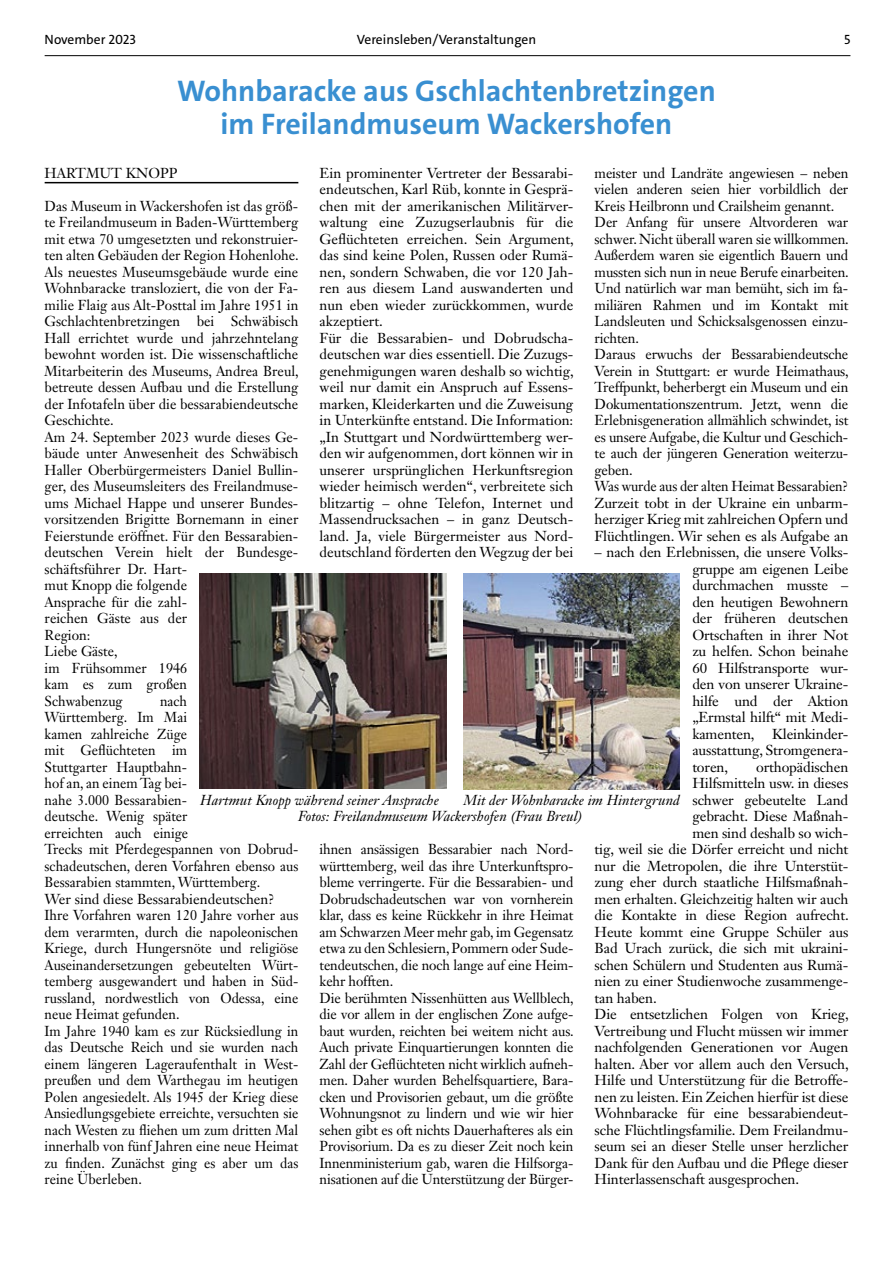
<style>
.page{position:relative;width:893px;height:1263px;background:#fff}
.page>*{position:absolute;margin:0;border:0;box-sizing:border-box;transform-origin:0 0}
.t1{font:700 30px/33px "The Sans";color:#398fd1;text-align:center}
.t2{font:14.25px/16.5px "Janson Text LT Std";color:#000}
.t3{font:14.25px/16.5px "Janson Text LT Std";color:#000;scale:.95 1}
.t4{font:14.25px/16.5px "Janson Text LT Std";color:#000;scale:.96 1}
.t5{font:italic 14.25px/16.5px "Janson Text LT Std";letter-spacing:.005em;color:#000}
.t6{font:13.5px "The Sans";color:#000}
</style>
<div class="page">
<hr style="left:45px;top:55px;width:805px;height:1px;background:#000">
<hr style="left:45px;top:182px;width:253px;height:1px;background:#000">
<img style="left:200px;top:574px;width:247px;height:214px">
<img style="left:463px;top:574px;width:217px;height:215px">
<p class="t6" style="left:45px;top:31px;width:93px">November 2023</p>
<p class="t6" style="left:357px;top:31px;width:181px">Vereinsleben/Veranstaltungen</p>
<p class="t6" style="left:844px;top:31px;width:8px">5</p>
<h1 class="t1" style="left:177px;top:74px;width:540px">Wohnbaracke aus Gschlachtenbretzingen im Freilandmuseum Wackershofen</h1>
<p class="t2" style="left:45px;top:164px;width:135px">HARTMUT KNOPP</p>
<p class="t2" style="left:45px;top:197px;width:256px">Das Museum in Wackershofen ist das größ&shy;te Freilandmuseum in Baden-Württemberg mit etwa 70 umgesetzten und rekonstruier&shy;ten alten Gebäuden der Region Hohenlohe.<br>Als neuestes Museumsgebäude wurde eine Wohnbaracke transloziert, die von der Fa&shy;milie Flaig aus Alt-Posttal im Jahre 1951 in Gschlachtenbretzingen bei Schwäbisch Hall errichtet wurde und jahrzehntelang bewohnt worden ist. Die wissenschaftliche Mitarbeiterin des Museums, Andrea Breul, betreute dessen Aufbau und die Erstellung der Infotafeln über die bessarabiendeutsche Geschichte.<br>Am 24. September 2023 wurde dieses Ge&shy;bäude unter Anwesenheit des Schwäbisch Haller Oberbürgermeisters Daniel Bullin&shy;ger, des Museumsleiters des Freilandmuse&shy;ums Michael Happe und unserer Bundes&shy;vorsitzenden Brigitte Bornemann in einer Feierstunde eröffnet. Für den Bessarabien&shy;deutschen Verein hielt der Bundesge&shy;schäftsführer Dr. Hart-<br>mut Knopp die folgende<br>Ansprache für die zahl-<br>reichen Gäste aus der<br>Region:<br>Liebe Gäste,<br>im Frühsommer 1946<br>kam es zum großen<br>Schwabenzug</p>
<p class="t2" style="left:320px;top:164px;width:256px">Ein prominenter Vertreter der Bessarabi&shy;endeutschen, Karl Rüb, konnte in Gesprä&shy;chen mit der amerikanischen Militärver&shy;waltung eine Zuzugserlaubnis für die Geflüchteten erreichen. Sein Argument, das sind keine Polen, Russen oder Rumä&shy;nen, sondern Schwaben, die vor 120 Jah&shy;ren aus diesem Land auswanderten und nun eben wieder zurückkommen, wurde akzeptiert.<br>Für die Bessarabien- und Dobrudscha&shy;deutschen war dies essentiell. Die Zuzugs&shy;genehmigungen waren deshalb so wichtig, weil nur damit ein Anspruch auf Essens&shy;marken, Kleiderkarten und die Zuweisung in Unterkünfte entstand. Die Information: „In Stuttgart und Nordwürttemberg wer&shy;den wir aufgenommen, dort können wir in unserer ursprünglichen Herkunftsregion wieder heimisch werden“, verbreitete sich blitzartig – ohne Telefon, Internet und Massendrucksachen – in ganz Deutsch&shy;land. Ja, viele Bürgermeister aus Nord&shy;deutschland förderten den Wegzug der bei</p>
<p class="t2" style="left:595px;top:164px;width:256px">meister und Landräte angewiesen – neben vielen anderen seien hier vorbildlich der Kreis Heilbronn und Crailsheim genannt.<br>Der Anfang für unsere Altvorderen war schwer. Nicht überall waren sie willkommen.<br>Außerdem waren sie eigentlich Bauern und mussten sich nun in neue Berufe einarbeiten.<br>Und natürlich war man bemüht, sich im fa&shy;miliären Rahmen und im Kontakt mit Landsleuten und Schicksalsgenossen einzu&shy;richten.<br>Daraus erwuchs der Bessarabiendeutsche Verein in Stuttgart: er wurde Heimathaus, Treffpunkt, beherbergt ein Museum und ein Dokumentationszentrum. Jetzt, wenn die Erlebnisgeneration allmählich schwindet, ist es unsere Aufgabe, die Kultur und Geschich&shy;te auch der jüngeren Generation weiterzu&shy;geben.<br>Was wurde aus der alten Heimat Bessarabien?<br>Zurzeit tobt in der Ukraine ein unbarm&shy;herziger Krieg mit zahlreichen Opfern und Flüchtlingen. Wir sehen es als Aufgabe an</p>
<p class="t2" style="left:692px;top:544px;width:158px;text-align:justify;text-indent:-98px">– nach den Erlebnissen, die unsere Volks&shy;gruppe am eigenen Leibe durchmachen musste – den heutigen Bewohnern der früheren deutschen Ortschaften in ihrer Not zu helfen. Schon beinahe 60 Hilfstransporte wur&shy;den von unserer Ukraine&shy;hilfe und der Aktion „Ermstal hilft“ mit Medi&shy;kamenten, Kleinkinder&shy;ausstattung, Stromgenera&shy;toren,</p>
<p class="t3" style="left:45px;top:692px;width:269px;text-indent:115px">nach<br>Württemberg. Im Mai<br>kamen zahlreiche Züge<br>mit Geflüchteten im<br>Stuttgarter Hauptbahn-<br>hof an, an einem Tag bei-<br>nahe 3.000 Bessarabien-<br>deutsche. Wenig später<br>erreichten auch einige<br>Trecks mit Pferdegespannen von Dobrud&shy;schadeutschen, deren Vorfahren ebenso aus Bessarabien stammten, Württemberg.<br>Wer sind diese Bessarabiendeutschen?<br>Ihre Vorfahren waren 120 Jahre vorher aus dem verarmten, durch die napoleonischen Kriege, durch Hungersnöte und religiöse Auseinandersetzungen gebeutelten Würt&shy;temberg ausgewandert und haben in Süd&shy;russland, nordwestlich von Odessa, eine neue Heimat gefunden.<br>Im Jahre 1940 kam es zur Rücksiedlung in das Deutsche Reich und sie wurden nach einem längeren Lageraufenthalt in West&shy;preußen und dem Warthegau im heutigen Polen angesiedelt. Als 1945 der Krieg diese Ansiedlungsgebiete erreichte, versuchten sie nach Westen zu fliehen um zum dritten Mal innerhalb von fünf Jahren eine neue Heimat zu finden. Zunächst ging es aber um das reine Überleben.</p>
<p class="t2" style="left:756px;top:758px;width:94px">orthopädischen</p>
<p class="t2" style="left:692px;top:775px;width:157px">Hilfsmitteln usw. in dieses</p>
<p class="t2" style="left:692px;top:791px;width:157px">schwer gebeutelte Land</p>
<p class="t2" style="left:692px;top:808px;width:157px">gebracht. Diese Maßnah-</p>
<p class="t2" style="left:692px;top:824px;width:157px">men sind deshalb so wich-</p>
<p class="t2" style="left:595px;top:841px;width:255px">tig, weil sie die Dörfer erreicht und nicht</p>
<p class="t2" style="left:595px;top:857px;width:255px">nur die Metropolen, die ihre Unterstüt-</p>
<p class="t2" style="left:595px;top:874px;width:255px">zung eher durch staatliche Hilfsmaßnah-</p>
<p class="t2" style="left:595px;top:890px;width:255px">men erhalten. Gleichzeitig halten wir auch</p>
<p class="t2" style="left:595px;top:907px;width:256px">die Kontakte in diese Region aufrecht.</p>
<p class="t2" style="left:595px;top:923px;width:255px">Heute kommt eine Gruppe Schüler aus</p>
<p class="t2" style="left:595px;top:940px;width:255px">Bad Urach zurück, die sich mit ukraini-</p>
<p class="t2" style="left:595px;top:956px;width:255px">schen Schülern und Studenten aus Rumä-</p>
<p class="t2" style="left:595px;top:973px;width:255px">nien zu einer Studienwoche zusammenge-</p>
<p class="t2" style="left:595px;top:989px;width:64px">tan haben.</p>
<p class="t2" style="left:595px;top:1006px;width:256px">Die entsetzlichen Folgen von Krieg,</p>
<p class="t2" style="left:595px;top:1022px;width:255px">Vertreibung und Flucht müssen wir immer</p>
<p class="t2" style="left:595px;top:1039px;width:255px">nachfolgenden Generationen vor Augen</p>
<p class="t2" style="left:595px;top:1055px;width:256px">halten. Aber vor allem auch den Versuch,</p>
<p class="t2" style="left:595px;top:1072px;width:255px">Hilfe und Unterstützung für die Betroffe-</p>
<p class="t2" style="left:595px;top:1088px;width:255px">nen zu leisten. Ein Zeichen hierfür ist diese</p>
<p class="t2" style="left:595px;top:1105px;width:255px">Wohnbaracke für eine bessarabiendeut-</p>
<p class="t2" style="left:595px;top:1121px;width:255px">sche Flüchtlingsfamilie. Dem Freilandmu-</p>
<p class="t2" style="left:595px;top:1138px;width:255px">seum sei an dieser Stelle unser herzlicher</p>
<p class="t2" style="left:595px;top:1154px;width:255px">Dank für den Aufbau und die Pflege dieser</p>
<p class="t2" style="left:595px;top:1171px;width:206px">Hinterlassenschaft ausgesprochen.</p>
<p class="t5" style="left:200px;top:792px;width:240px">Hartmut Knopp während seiner Ansprache</p>
<p class="t5" style="left:298px;top:792px;width:383px;text-indent:165px">Mit der Wohnbaracke im Hintergrund<br>Fotos: Freilandmuseum Wackershofen (Frau Breul)</p>
<p class="t4" style="left:320px;top:841px;width:266px">ihnen ansässigen Bessarabier nach Nord&shy;württemberg, weil das ihre Unterkunftspro&shy;bleme verringerte. Für die Bessarabien- und Dobrudschadeutschen war von vornherein klar, dass es keine Rückkehr in ihre Heimat am Schwarzen Meer mehr gab, im Gegensatz etwa zu den Schlesiern, Pommern oder Sude&shy;tendeutschen, die noch lange auf eine Heim&shy;kehr hofften.<br>Die berühmten Nissenhütten aus Wellblech, die vor allem in der englischen Zone aufge&shy;baut wurden, reichten bei weitem nicht aus.<br>Auch private Einquartierungen konnten die Zahl der Geflüchteten nicht wirklich aufneh&shy;men. Daher wurden Behelfsquartiere, Bara&shy;cken und Provisorien gebaut, um die größte Wohnungsnot zu lindern und wie wir hier sehen gibt es oft nichts Dauerhafteres als ein Provisorium. Da es zu dieser Zeit noch kein Innenministerium gab, waren die Hilfsorga&shy;nisationen auf die Unterstützung der Bürger-</p>
</div>
